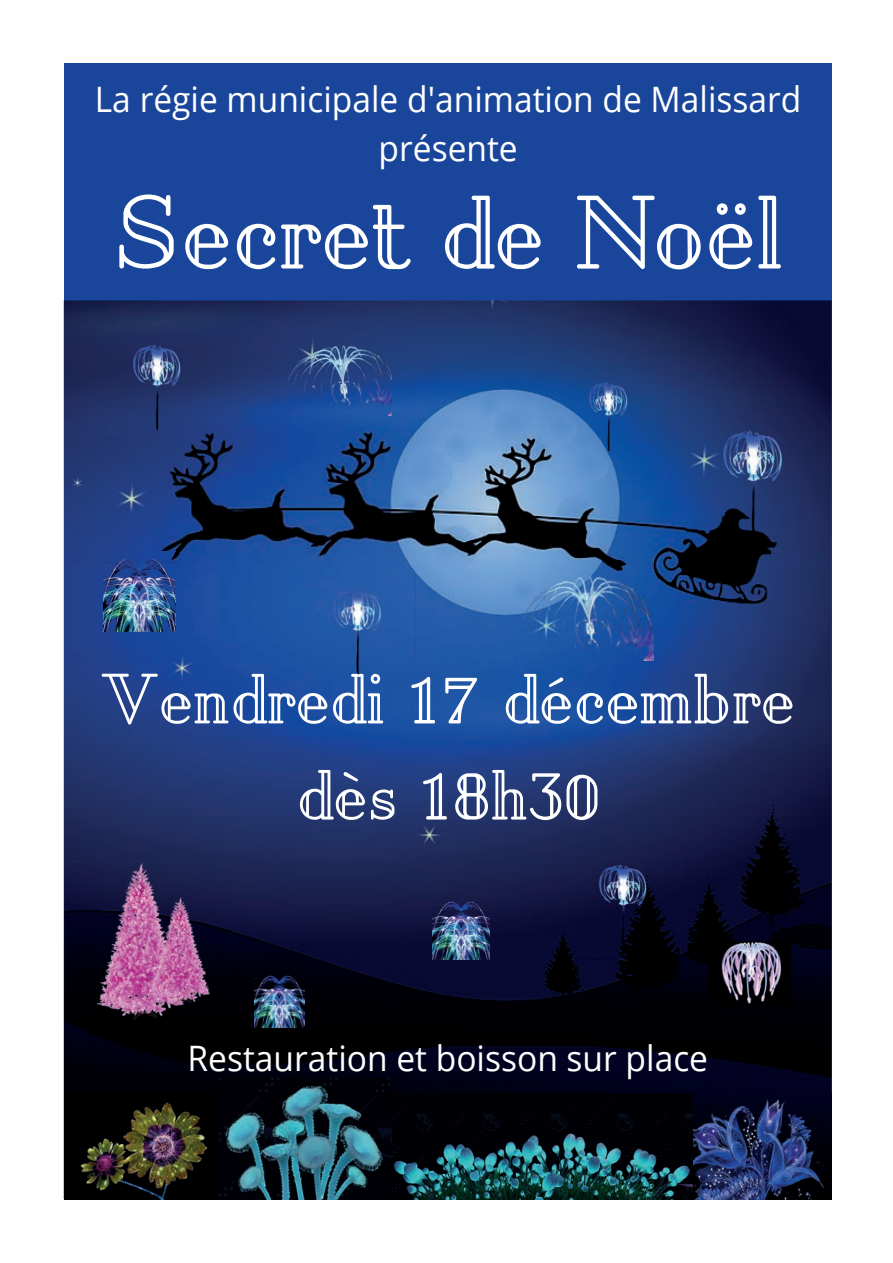
<style>
.page{position:relative;width:893px;height:1263px;background:#fff}
.page>*{position:absolute;margin:0;border:0;box-sizing:border-box;transform-origin:0 0}
.t1{font:101.1px "Pirou Cyrillic";color:#fff;scale:.96 1}
.t2{font:68.85px/96.1px "Pirou Cyrillic";color:#fff;text-align:center;scale:.96 1}
.t3{font:35.1px/48.6px "Open Sans";color:#fff;text-align:center;scale:.96 1}
</style>
<div class="page">
<div style="left:64px;top:64px;width:767px;height:1135px;background:#19469a"></div>
<img style="left:64px;top:300px;width:767px;height:794px">
<div style="left:333px;top:685px;width:50px;height:39px;background:#1d51a3"></div>
<img style="left:411px;top:677px;width:24px;height:46px">
<img style="left:692px;top:1094px;width:139px;height:105px">
<img style="left:391px;top:1094px;width:301px;height:105px">
<img style="left:217px;top:1079px;width:174px;height:120px">
<img style="left:64px;top:1094px;width:153px;height:105px">
<img style="left:708px;top:941px;width:82px;height:65px">
<img style="left:64px;top:861px;width:153px;height:160px">
<img style="left:288px;top:333px;width:103px;height:83px">
<img style="left:686px;top:416px;width:138px;height:132px">
<img style="left:103px;top:333px;width:112px;height:107px">
<img style="left:565px;top:373px;width:89px;height:86px">
<img style="left:517px;top:561px;width:137px;height:100px">
<img style="left:103px;top:552px;width:72px;height:80px">
<img style="left:254px;top:971px;width:51px;height:57px">
<img style="left:433px;top:896px;width:57px;height:64px">
<img style="left:127px;top:896px;width:105px;height:109px">
<img style="left:304px;top:578px;width:111px;height:107px">
<img style="left:368px;top:674px;width:15px;height:11px">
<svg style="left:411px;top:677px;width:4px;height:8px"></svg>
<img style="left:569px;top:852px;width:111px;height:107px">
<p class="t3" style="left:95px;top:74px;width:737px">La régie municipale d'animation de Malissard présente</p>
<h1 class="t1" style="left:112px;top:173px;width:701px">Secret de Noël</h1>
<h2 class="t2" style="left:101px;top:653px;width:724px">Vendredi 17 décembre dès 18h30</h2>
<p class="t3" style="left:188px;top:1033px;width:544px">Restauration et boisson sur place</p>
</div>
